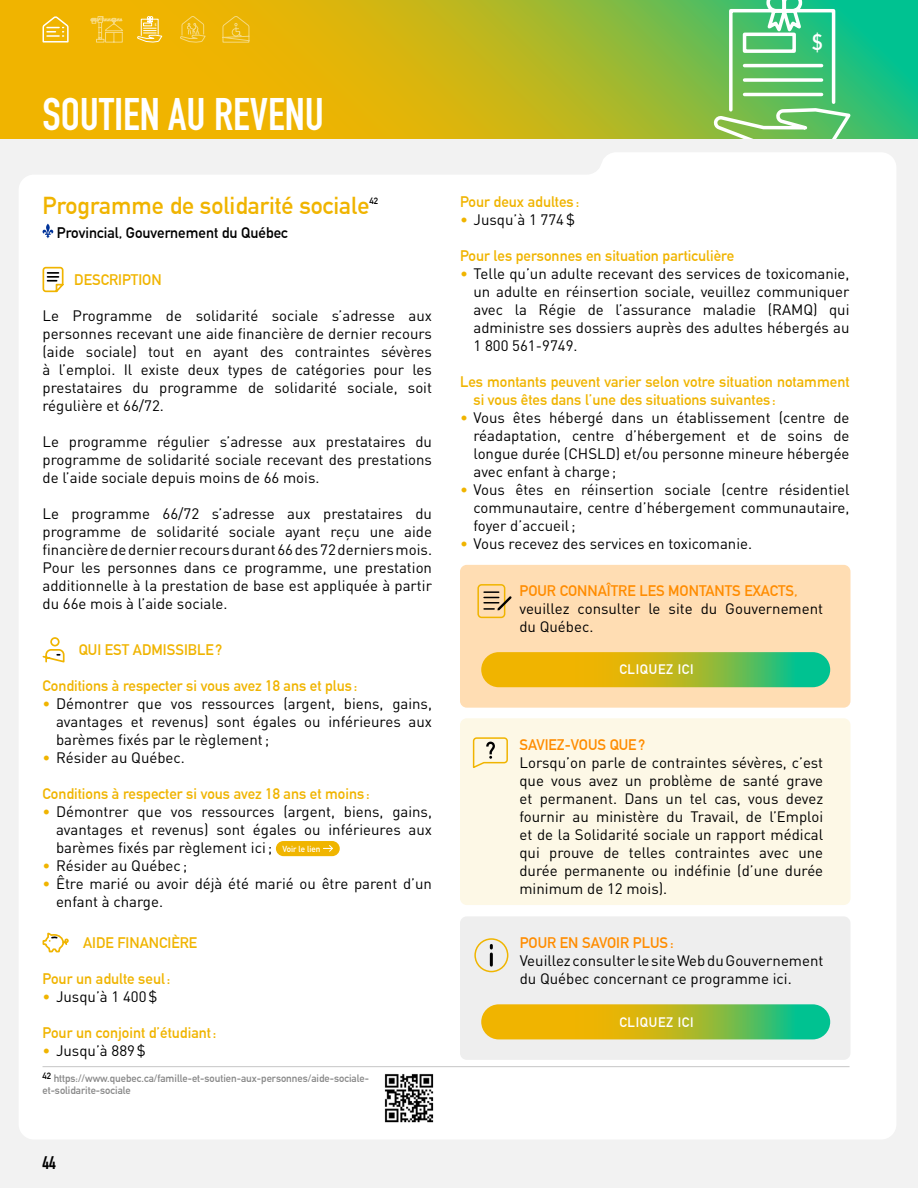
<style>
.page{position:relative;width:918px;height:1188px;background:#fff}
.page>*{position:absolute;margin:0;border:0;box-sizing:border-box;transform-origin:0 0}
.t1{font:700 45px "DIN Condensed";color:#fff}
.t2{font:700 24px "DIN Alternate";color:#f0b400}
.t3{font:700 22.05px "DIN Alternate";color:#fff}
.t4{font:700 18px "DIN Condensed";color:#000}
.t5{font:15px/18px "DIN Pro";color:#000;text-align:justify}
.t6{font:700 15px/18px "DIN Alternate";color:#f0b400}
.t7{font:700 15px "DIN Alternate";color:#ff8c00}
.t8{font:700 15px "DIN Alternate";color:#000}
.t9{font:700 13.5px "DIN Alternate";letter-spacing:.05em;color:#fff}
.t10{font:700 10.5px/12px "DIN Alternate";color:#878787}
.t11{font:700 9px "DIN Alternate";color:#000}
.t12{font:700 3.6px "DIN Alternate";color:#fff}
.s1{color:#f0b400}
.s2{font-family:"DIN Alternate";font-weight:700;font-size:8.55px;color:#fff}
</style>
<div class="page">
<svg style="left:0;top:0;width:918px;height:139px;background:#beb61d"></svg>
<svg style="left:711px;top:0;width:143px;height:139px;background:#6bc980"></svg>
<div style="left:0;top:139px;width:918px;height:1049px;background:#f2f2f2"></div>
<svg style="left:42px;top:15px;width:28px;height:28px"></svg>
<svg style="left:137px;top:16px;width:26px;height:27px"></svg>
<svg style="left:222px;top:15px;width:28px;height:28px"></svg>
<svg style="left:180px;top:15px;width:26px;height:28px"></svg>
<svg style="left:90px;top:16px;width:33px;height:27px"></svg>
<div style="left:19px;top:153px;width:877px;height:986px;background:#fff"></div>
<div style="left:460px;top:916px;width:391px;height:144px;background:#eee;border-radius:7px"></div>
<div style="left:474px;top:938px;width:34px;height:34px;border:2px solid #f0b500;border-radius:50%"></div>
<svg style="left:490px;top:954px;width:3px;height:11px"></svg>
<svg style="left:42px;top:224px;width:11px;height:14px"></svg>
<svg style="left:42px;top:266px;width:23px;height:28px"></svg>
<svg style="left:41px;top:636px;width:25px;height:28px"></svg>
<div style="left:276px;top:841px;width:64px;height:15px;background:#f0b500;border-radius:8px"></div>
<svg style="left:323px;top:845px;width:10px;height:7px"></svg>
<svg style="left:42px;top:932px;width:29px;height:21px"></svg>
<hr style="left:43px;top:1066px;width:807px;height:1px;background:#c6c6c6">
<div style="left:460px;top:565px;width:391px;height:143px;background:#ffddb3;border-radius:7px"></div>
<div style="left:460px;top:718px;width:391px;height:187px;background:#fdf8e6;border-radius:7px"></div>
<svg style="left:472px;top:737px;width:36px;height:31px"></svg>
<svg style="left:481px;top:652px;width:349px;height:35px;background:#a7b82d"></svg>
<svg style="left:481px;top:1004px;width:349px;height:35px;background:#a7b82e"></svg>
<img style="left:379px;top:1068px;width:60px;height:59px">
<div style="left:477px;top:584px;width:28px;height:34px;border:2px solid #f0b400;border-radius:3px"></div>
<svg style="left:484px;top:591px;width:28px;height:19px"></svg>
<p class="t12" style="left:155px;top:22px;width:3px">$</p>
<h1 class="t1" style="left:43px;top:84px;width:283px">SOUTIEN AU REVENU</h1>
<h2 class="t2" style="left:43px;top:188px;width:328px">Programme de solidarité sociale</h2>
<p class="t11" style="left:369px;top:194px;width:10px">42</p>
<p class="t8" style="left:57px;top:222px;width:233px">Provincial, Gouvernement du Québec</p>
<p class="t6" style="left:74px;top:269px;width:89px">DESCRIPTION</p>
<p class="t5" style="left:43px;top:306px;width:391px">Le Programme de solidarité sociale s’adresse aux personnes recevant une aide financière de dernier recours (aide sociale) tout en ayant des contraintes sévères à l’emploi. Il existe deux types de catégories pour les prestataires du programme de solidarité sociale, soit régulière et 66/72.</p>
<p class="t5" style="left:43px;top:432px;width:391px">Le programme régulier s’adresse aux prestataires du programme de solidarité sociale recevant des prestations de l’aide sociale depuis moins de 66 mois.</p>
<p class="t5" style="left:43px;top:504px;width:391px">Le programme 66/72 s’adresse aux prestataires du programme de solidarité sociale ayant reçu une aide financière de dernier recours durant 66 des 72 derniers mois.<br>Pour les personnes dans ce programme, une prestation additionnelle à la prestation de base est appliquée à partir du 66e mois à l’aide sociale.</p>
<p class="t6" style="left:79px;top:640px;width:145px">QUI EST ADMISSIBLE?</p>
<p class="t6" style="left:43px;top:676px;width:317px">Conditions à respecter si vous avez 18 ans et plus :</p>
<p class="t5" style="left:56px;top:694px;width:378px;text-indent:-14px"><span class="s1">•</span> Démontrer que vos ressources (argent, biens, gains, avantages et revenus) sont égales ou inférieures aux barèmes fixés par le règlement;</p>
<p class="t5" style="left:43px;top:748px;width:144px"><span class="s1">•</span> Résider au Québec.</p>
<p class="t6" style="left:43px;top:784px;width:329px">Conditions à respecter si vous avez 18 ans et moins :</p>
<p class="t5" style="left:56px;top:802px;width:378px;text-indent:-14px"><span class="s1">•</span> Démontrer que vos ressources (argent, biens, gains, avantages et revenus) sont égales ou inférieures aux barèmes fixés par règlement ici; <span class="s2">Voir le lien</span></p>
<p class="t5" style="left:43px;top:856px;width:146px"><span class="s1">•</span> Résider au Québec ;</p>
<p class="t5" style="left:56px;top:874px;width:378px;text-indent:-13px"><span class="s1">•</span> Être marié ou avoir déjà été marié ou être parent d’un enfant à charge.</p>
<p class="t6" style="left:83px;top:933px;width:116px">AIDE FINANCIÈRE</p>
<p class="t6" style="left:43px;top:969px;width:129px">Pour un adulte seul:</p>
<p class="t5" style="left:43px;top:987px;width:116px"><span class="s1">•</span> Jusqu’à 1 400$</p>
<p class="t6" style="left:43px;top:1023px;width:175px">Pour un conjoint d’étudiant:</p>
<p class="t5" style="left:43px;top:1041px;width:105px"><span class="s1">•</span> Jusqu’à 889$</p>
<p class="t10" style="left:43px;top:1071px;width:328px"><sup>42</sup> https://www.quebec.ca/famille-et-soutien-aux-personnes/aide-sociale&shy;et-solidarite-sociale</p>
<p class="t4" style="left:43px;top:1150px;width:15px">44</p>
<h3 class="t3" style="left:812px;top:25px;width:12px">$</h3>
<p class="t6" style="left:460px;top:192px;width:121px">Pour deux adultes :</p>
<p class="t5" style="left:460px;top:210px;width:116px"><span class="s1">•</span> Jusqu’à 1 774$</p>
<p class="t6" style="left:460px;top:246px;width:276px">Pour les personnes en situation particulière</p>
<p class="t5" style="left:474px;top:264px;width:378px;text-indent:-14px"><span class="s1">•</span> Telle qu’un adulte recevant des services de toxicomanie, un adulte en réinsertion sociale, veuillez communiquer avec la Régie de l’assurance maladie (RAMQ) qui administre ses dossiers auprès des adultes hébergés au 1 800 561-9749.</p>
<p class="t6" style="left:474px;top:372px;width:378px;text-indent:-14px">Les montants peuvent varier selon votre situation notamment si vous êtes dans l’une des situations suivantes :</p>
<p class="t5" style="left:474px;top:408px;width:378px;text-indent:-14px"><span class="s1">•</span> Vous êtes hébergé dans un établissement (centre de réadaptation, centre d’hébergement et de soins de longue durée (CHSLD) et/ou personne mineure hébergée avec enfant à charge;</p>
<p class="t5" style="left:474px;top:480px;width:378px;text-indent:-14px"><span class="s1">•</span> Vous êtes en réinsertion sociale (centre résidentiel communautaire, centre d’hébergement communautaire, foyer d’accueil;</p>
<p class="t5" style="left:460px;top:534px;width:294px"><span class="s1">•</span> Vous recevez des services en toxicomanie.</p>
<p class="t7" style="left:519px;top:579px;width:280px">POUR CONNAÎTRE LES MONTANTS EXACTS,</p>
<p class="t5" style="left:519px;top:599px;width:305px">veuillez consulter le site du Gouvernement du Québec.</p>
<p class="t9" style="left:619px;top:659px;width:76px">CLIQUEZ ICI</p>
<p class="t7" style="left:519px;top:733px;width:127px">SAVIEZ-VOUS QUE?</p>
<p class="t5" style="left:519px;top:753px;width:305px">Lorsqu’on parle de contraintes sévères, c’est que vous avez un problème de santé grave et permanent. Dans un tel cas, vous devez fournir au ministère du Travail, de l’Emploi et de la Solidarité sociale un rapport médical qui prouve de telles contraintes avec une durée permanente ou indéfinie (d’une durée minimum de 12 mois).</p>
<p class="t7" style="left:520px;top:932px;width:155px">POUR EN SAVOIR PLUS:</p>
<p class="t5" style="left:520px;top:951px;width:305px">Veuillez consulter le site Web du Gouvernement du Québec concernant ce programme ici.</p>
<p class="t9" style="left:619px;top:1012px;width:76px">CLIQUEZ ICI</p>
</div>
